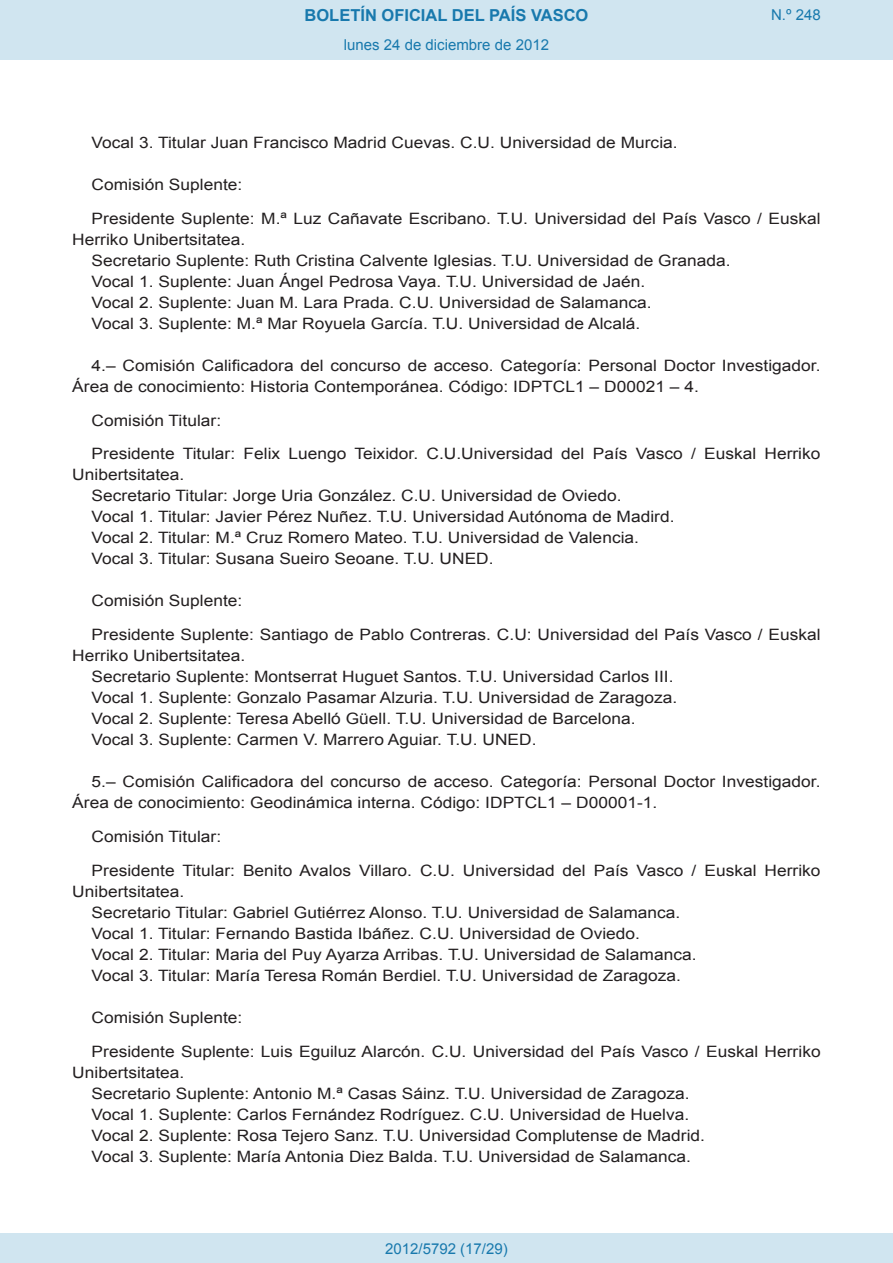
<style>
.page{position:relative;width:893px;height:1263px;background:#fff}
.page>*{position:absolute;margin:0;border:0;box-sizing:border-box;transform-origin:0 0}
.t1{font:700 16.5px "Arial";color:#1879ad}
.BOPVLista{font:15.6px/21px "Arial";color:#231f20;scale:1.11 1}
.BOPVDetalle{font:15.6px/21px "Arial";color:#231f20;scale:1.11 1}
.Paginacion_Centro{font:15px "Arial";color:#1879ad}
</style>
<div class="page">
<div style="left:0;top:0;width:893px;height:60px;background:#d0e5f0"></div>
<div style="left:0;top:1233px;width:893px;height:30px;background:#d0e5f0"></div>
<p class="t1" style="left:305px;top:4px;width:285px">BOLETÍN OFICIAL DEL PAÍS VASCO</p>
<p class="Paginacion_Centro" style="left:344px;top:35px;width:207px">lunes 24 de diciembre de 2012</p>
<p class="Paginacion_Centro" style="left:771px;top:5px;width:51px">N.º 248</p>
<p class="BOPVLista" style="left:92px;top:132px;width:529px">Vocal 3. Titular Juan Francisco Madrid Cuevas. C.U. Universidad de Murcia.</p>
<p class="BOPVDetalle" style="left:92px;top:174px;width:137px">Comisión Suplente:</p>
<p class="BOPVLista" style="left:72px;top:208px;width:676px;text-indent:19px">Presidente Suplente: M.ª Luz Cañavate Escribano. T.U. Universidad del País Vasco / Euskal<br>Herriko Unibertsitatea.</p>
<p class="BOPVLista" style="left:92px;top:250px;width:577px">Secretario Suplente: Ruth Cristina Calvente Iglesias. T.U. Universidad de Granada.</p>
<p class="BOPVLista" style="left:92px;top:271px;width:500px">Vocal 1. Suplente: Juan Ángel Pedrosa Vaya. T.U. Universidad de Jaén.</p>
<p class="BOPVLista" style="left:92px;top:292px;width:506px">Vocal 2. Suplente: Juan M. Lara Prada. C.U. Universidad de Salamanca.</p>
<p class="BOPVLista" style="left:92px;top:313px;width:496px">Vocal 3. Suplente: M.ª Mar Royuela García. T.U. Universidad de Alcalá.</p>
<p class="BOPVDetalle" style="left:72px;top:355px;width:676px;text-indent:19px">4.– Comisión Calificadora del concurso de acceso. Categoría: Personal Doctor Investigador.<br>Área de conocimiento: Historia Contemporánea. Código: IDPTCL1 – D00021 – 4.</p>
<p class="BOPVDetalle" style="left:92px;top:410px;width:118px">Comisión Titular:</p>
<p class="BOPVLista" style="left:72px;top:444px;width:676px;text-indent:19px">Presidente Titular: Felix Luengo Teixidor. C.U.Universidad del País Vasco / Euskal Herriko<br>Unibertsitatea.</p>
<p class="BOPVLista" style="left:92px;top:486px;width:479px">Secretario Titular: Jorge Uria González. C.U. Universidad de Oviedo.</p>
<p class="BOPVLista" style="left:92px;top:507px;width:527px">Vocal 1. Titular: Javier Pérez Nuñez. T.U. Universidad Autónoma de Madird.</p>
<p class="BOPVLista" style="left:92px;top:528px;width:495px">Vocal 2. Titular: M.ª Cruz Romero Mateo. T.U. Universidad de Valencia.</p>
<p class="BOPVLista" style="left:92px;top:549px;width:364px">Vocal 3. Titular: Susana Sueiro Seoane. T.U. UNED.</p>
<p class="BOPVDetalle" style="left:92px;top:591px;width:137px">Comisión Suplente:</p>
<p class="BOPVLista" style="left:72px;top:624px;width:676px;text-indent:19px">Presidente Suplente: Santiago de Pablo Contreras. C.U: Universidad del País Vasco / Euskal<br>Herriko Unibertsitatea.</p>
<p class="BOPVLista" style="left:92px;top:666px;width:526px">Secretario Suplente: Montserrat Huguet Santos. T.U. Universidad Carlos III.</p>
<p class="BOPVLista" style="left:92px;top:687px;width:529px">Vocal 1. Suplente: Gonzalo Pasamar Alzuria. T.U. Universidad de Zaragoza.</p>
<p class="BOPVLista" style="left:92px;top:708px;width:492px">Vocal 2. Suplente: Teresa Abelló Güell. T.U. Universidad de Barcelona.</p>
<p class="BOPVLista" style="left:92px;top:729px;width:402px">Vocal 3. Suplente: Carmen V. Marrero Aguiar. T.U. UNED.</p>
<p class="BOPVDetalle" style="left:72px;top:771px;width:676px;text-indent:19px">5.– Comisión Calificadora del concurso de acceso. Categoría: Personal Doctor Investigador.<br>Área de conocimiento: Geodinámica interna. Código: IDPTCL1 – D00001-1.</p>
<p class="BOPVDetalle" style="left:92px;top:826px;width:118px">Comisión Titular:</p>
<p class="BOPVLista" style="left:72px;top:860px;width:676px;text-indent:19px">Presidente Titular: Benito Avalos Villaro. C.U. Universidad del País Vasco / Euskal Herriko<br>Unibertsitatea.</p>
<p class="BOPVLista" style="left:92px;top:902px;width:532px">Secretario Titular: Gabriel Gutiérrez Alonso. T.U. Universidad de Salamanca.</p>
<p class="BOPVLista" style="left:92px;top:923px;width:496px">Vocal 1. Titular: Fernando Bastida Ibáñez. C.U. Universidad de Oviedo.</p>
<p class="BOPVLista" style="left:92px;top:944px;width:546px">Vocal 2. Titular: Maria del Puy Ayarza Arribas. T.U. Universidad de Salamanca.</p>
<p class="BOPVLista" style="left:92px;top:965px;width:532px">Vocal 3. Titular: María Teresa Román Berdiel. T.U. Universidad de Zaragoza.</p>
<p class="BOPVDetalle" style="left:92px;top:1007px;width:137px">Comisión Suplente:</p>
<p class="BOPVLista" style="left:72px;top:1041px;width:676px;text-indent:19px">Presidente Suplente: Luis Eguiluz Alarcón. C.U. Universidad del País Vasco / Euskal Herriko<br>Unibertsitatea.</p>
<p class="BOPVLista" style="left:92px;top:1083px;width:540px">Secretario Suplente: Antonio M.ª Casas Sáinz. T.U. Universidad de Zaragoza.</p>
<p class="BOPVLista" style="left:92px;top:1104px;width:540px">Vocal 1. Suplente: Carlos Fernández Rodríguez. C.U. Universidad de Huelva.</p>
<p class="BOPVLista" style="left:92px;top:1125px;width:554px">Vocal 2. Suplente: Rosa Tejero Sanz. T.U. Universidad Complutense de Madrid.</p>
<p class="BOPVLista" style="left:92px;top:1146px;width:541px">Vocal 3. Suplente: María Antonia Diez Balda. T.U. Universidad de Salamanca.</p>
<p class="Paginacion_Centro" style="left:385px;top:1238px;width:124px">2012/5792 (17/29)</p>
</div>
